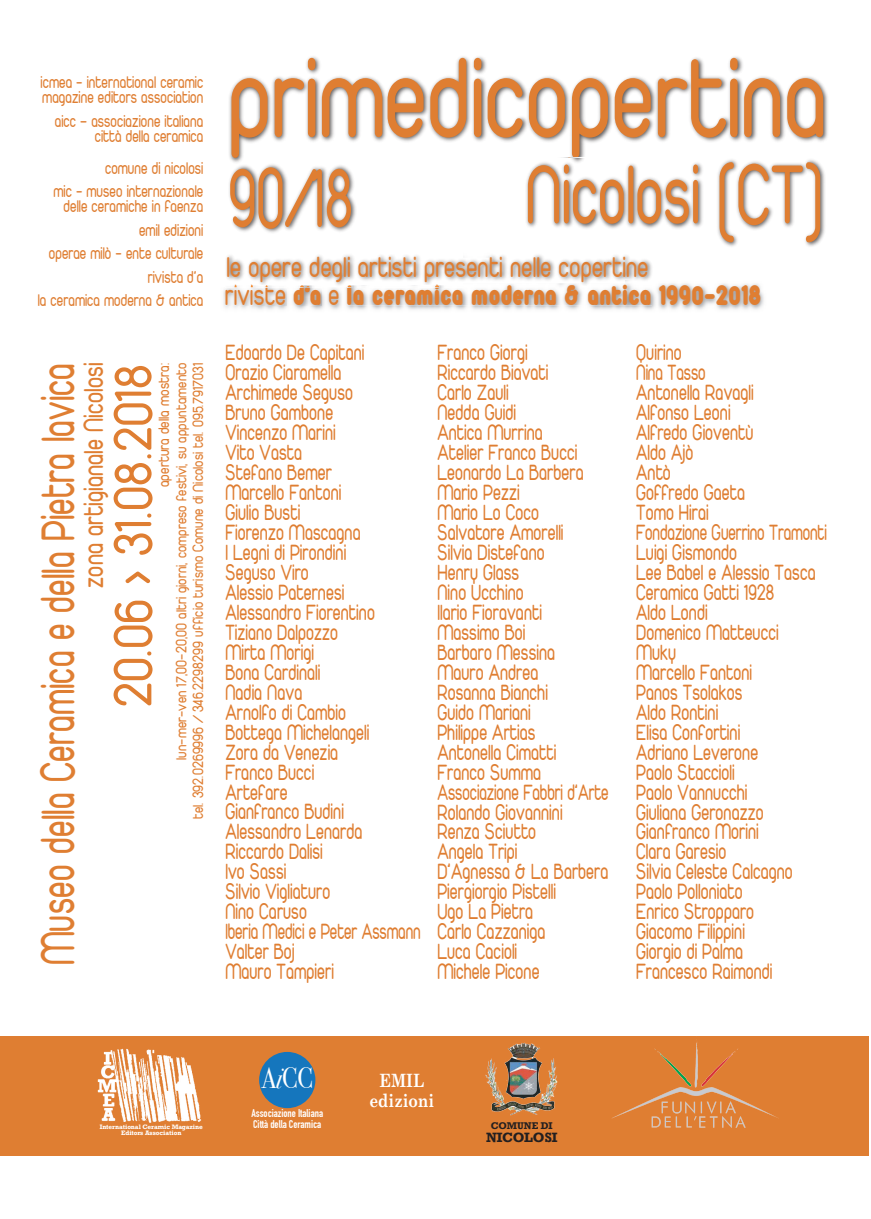
<style>
.page{position:relative;width:871px;height:1219px;background:#fff}
.page>*{position:absolute;margin:0;border:0;box-sizing:border-box;transform-origin:0 0}
.t1{font:117.9px "Duepuntozero";color:#df7e32;scale:.84 1}
.t2{font:87.7px "Duepuntozero";color:#df7e32;scale:.74 1}
.t3{font:87.7px "Duepuntozero";color:#df7e32;scale:.69 1}
.t4{font:55.4px "Duepuntozero";color:#df7e32;scale:.96 1}
.t5{font:50px "Duepuntozero";color:#df7e32;scale:.78 1}
.t6{font:30.3px/28.8px "Duepuntozero";letter-spacing:.005em;color:#df7e32;scale:.85 1}
.t7{font:29.6px "Bodoni Svty Two ITCTT";color:#fff;scale:.81 1}
.t8{font:29.2px "Duepuntozero";color:#df7e32;scale:.89 1}
.t9{font:23.3px/20px "Duepuntozero";color:#df7e32;scale:.8 1}
.t10{font:700 18.4px/20px "Century Schoolbook";color:#fff;text-align:center;scale:.84 1}
.t11{font:18px/14.9px "Duepuntozero";color:#df7e32;text-align:right;scale:.85 1}
.t12{font:15.8px "Duepuntozero";color:#df7e32}
.t13{font:15.4px/16.4px "Duepuntozero";color:#df7e32;text-align:right}
.t14{font:700 12.7px "Rockwell";letter-spacing:-.01em;color:#231f20}
.t15{font:700 11px/11px "DIN Condensed";color:#fff}
.t16{font:700 9.1px "Rockwell";letter-spacing:-.005em;color:#231f20}
.t17{font:700 6px/6px "Rockwell";color:#fff;text-align:center}
.s1{font-weight:900}
.s2{font-style:italic}
</style>
<div class="page">
<img style="left:229px;top:56px;width:599px;height:93px">
<img style="left:520px;top:145px;width:308px;height:102px">
<img style="left:229px;top:149px;width:127px;height:84px">
<img style="left:223px;top:283px;width:541px;height:27px">
<img style="left:226px;top:293px;width:60px;height:12px">
<img style="left:294px;top:293px;width:27px;height:12px">
<img style="left:347px;top:293px;width:304px;height:12px">
<img style="left:223px;top:246px;width:434px;height:47px">
<img style="left:234px;top:285px;width:33px;height:2px">
<svg style="left:300px;top:285px;width:9px;height:2px"></svg>
<img style="left:439px;top:285px;width:24px;height:2px">
<img style="left:347px;top:285px;width:92px;height:2px">
<div style="left:0;top:1036px;width:867px;height:120px;background:#df7e32"></div>
<img style="left:97px;top:1048px;width:105px;height:75px">
<img style="left:612px;top:1042px;width:165px;height:86px">
<img style="left:485px;top:1042px;width:73px;height:74px">
<div style="left:259px;top:1052px;width:56px;height:56px;background:#1576bd;border-radius:50%"></div>
<p class="t11" style="left:41px;top:75px;width:193px;text-align:left">icmea - international ceramic magazine editors association</p>
<p class="t11" style="left:55px;top:114px;width:176px">aicc – associazione italiana città della ceramica</p>
<p class="t11" style="left:53px;top:157px;width:178px;line-height:23.5px">comune di nicolosi<br>mic - museo internazionale</p>
<p class="t11" style="left:64px;top:199px;width:166px">delle ceramiche in faenza</p>
<p class="t11" style="left:49px;top:242px;width:183px;line-height:23.5px">operae milò - ente culturale rivista d’a</p>
<p class="t11" style="left:139px;top:223px;width:77px">emil edizioni</p>
<p class="t11" style="left:38px;top:293px;width:196px">la ceramica moderna &amp; antica</p>
<h3 class="t5" style="left:31px;top:965px;width:774px;rotate:-90deg">Museo della Ceramica e della Pietra lavica</h3>
<p class="t12" style="left:155px;top:487px;width:126px;rotate:-90deg">apertura della mostra:</p>
<p class="t13" style="left:174px;top:819px;width:458px;rotate:-90deg">lun-mer-ven 17,00-20,00 altri giorni, compreso festivi, su appuntamento<br>tel. 392.0269996 / 346.2298299 ufficio turismo Comune di Nicolosi tel. 095.7917031</p>
<p class="t8" style="left:78px;top:588px;width:254px;rotate:-90deg">zona artigianale Nicolosi</p>
<h3 class="t4" style="left:103px;top:707px;width:360px;rotate:-90deg">20.06 &gt; 31.08.2018</h3>
<h1 class="t1" style="left:228px;top:35px;width:714px">primedicopertina</h1>
<h2 class="t3" style="left:229px;top:151px;width:184px">90/18</h2>
<h2 class="t2" style="left:525px;top:148px;width:404px">Nicolosi (CT)</h2>
<h3 class="t6" style="left:225px;top:253px;width:632px">le opere degli artisti presenti nelle copertine<br>riviste <span class="s1">d’a</span> e <span class="s1">la ceramica moderna &amp; antica 1990-2018</span></h3>
<p class="t9" style="left:225px;top:343px;width:246px">Edoardo De Capitani<br>Orazio Ciaramella<br>Archimede Seguso<br>Bruno Gambone<br>Vincenzo Marini<br>Vito Vasta<br>Stefano Bemer<br>Marcello Fantoni<br>Giulio Busti<br>Fiorenzo Mascagna<br>I Legni di Pirondini<br>Seguso Viro<br>Alessio Paternesi<br>Alessandro Fiorentino<br>Tiziano Dalpozzo<br>Mirta Morigi<br>Bona Cardinali<br>Nadia Nava<br>Arnolfo di Cambio<br>Bottega Michelangeli<br>Zora da Venezia<br>Franco Bucci<br>Artefare<br>Gianfranco Budini<br>Alessandro Lenarda<br>Riccardo Dalisi<br>Ivo Sassi<br>Silvio Vigliaturo<br>Nino Caruso<br>Iberia Medici e Peter Assmann<br>Valter Boj</p>
<p class="t9" style="left:437px;top:343px;width:216px">Franco Giorgi<br>Riccardo Biavati<br>Carlo Zauli<br>Nedda Guidi<br>Antica Murrina<br>Atelier Franco Bucci<br>Leonardo La Barbera<br>Mario Pezzi<br>Mario Lo Coco<br>Salvatore Amorelli<br>Silvia Distefano<br>Henry Glass<br>Nino Ucchino<br>Ilario Fioravanti<br>Massimo Boi<br>Barbaro Messina<br>Mauro Andrea<br>Rosanna Bianchi<br>Guido Mariani<br>Philippe Artias<br>Antonella Cimatti<br>Franco Summa<br>Associazione Fabbri d’Arte<br>Rolando Giovannini<br>Renza Sciutto<br>Angela Tripi<br>D’Agnessa &amp; La Barbera<br>Piergiorgio Pistelli<br>Ugo La Pietra<br>Carlo Cazzaniga<br>Luca Cacioli<br>Michele Picone</p>
<p class="t9" style="left:636px;top:343px;width:240px">Quirino<br>Nina Tasso<br>Antonella Ravagli<br>Alfonso Leoni<br>Alfredo Gioventù<br>Aldo Ajò<br>Antò<br>Goffredo Gaeta<br>Tomo Hirai<br>Fondazione Guerrino Tramonti<br>Luigi Gismondo<br>Lee Babel e Alessio Tasca<br>Ceramica Gatti 1928<br>Aldo Londi<br>Domenico Matteucci<br>Muky<br>Marcello Fantoni<br>Panos Tsolakos<br>Aldo Rontini<br>Elisa Confortini<br>Adriano Leverone<br>Paolo Staccioli<br>Paolo Vannucchi<br>Giuliana Geronazzo<br>Gianfranco Morini<br>Clara Garesio<br>Silvia Celeste Calcagno<br>Paolo Polloniato<br>Enrico Stropparo<br>Giacomo Filippini<br>Giorgio di Palma<br>Francesco Raimondi</p>
<p class="t9" style="left:225px;top:962px;width:137px">Mauro Tampieri</p>
<p class="t7" style="left:262px;top:1054px;width:65px">A<span class="s2">i</span>CC</p>
<p class="t15" style="left:251px;top:1108px;width:73px">Associazione Italiana<br>Città della Ceramica</p>
<p class="t10" style="left:369px;top:1070px;width:79px">EMIL edizioni</p>
<p class="t17" style="left:100px;top:1123px;width:105px">International Ceramic Magazine<br>Editors Association</p>
<p class="t16" style="left:491px;top:1120px;width:63px">COMUNE DI</p>
<p class="t14" style="left:486px;top:1129px;width:73px">NICOLOSI</p>
</div>
